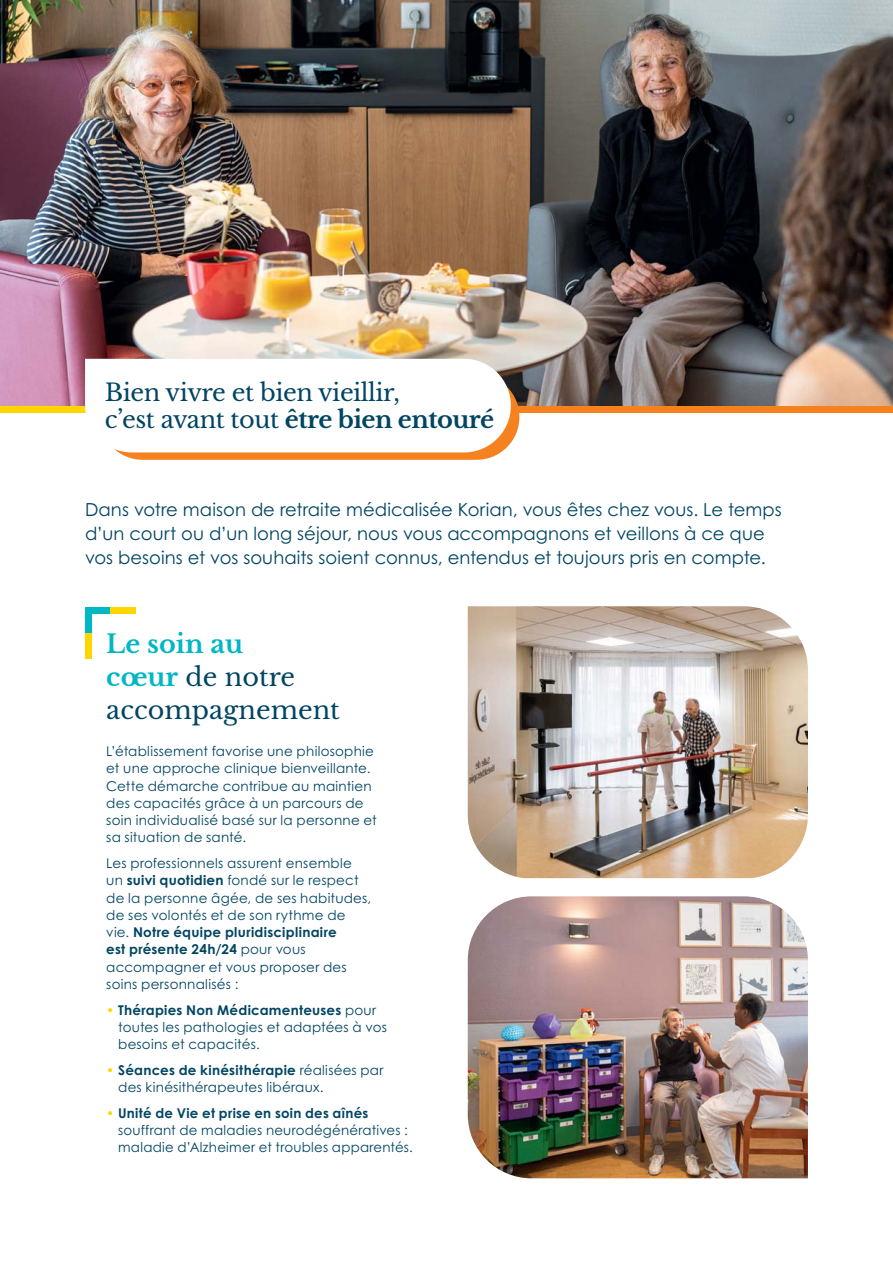
<style>
.page{position:relative;width:893px;height:1263px;background:#fff}
.page>*{position:absolute;margin:0;border:0;box-sizing:border-box;transform-origin:0 0}
.t1{font:25.5px/33px "Libre Baskerville";color:#004563}
.t2{font:24px/27px "Libre Baskerville";letter-spacing:-.02em;color:#004563}
.t3{font:18px/24px "Century Gothic Std";color:#004563}
.t4{font:13.5px/17.2px "Century Gothic Std";letter-spacing:.015em;color:#004563}
.s1{font-weight:700}
.s2{font-weight:700;color:#00b7c6}
.s3{color:#ffd600}
</style>
<div class="page">
<img style="left:0;top:0;width:893px;height:406px">
<div style="left:0;top:406px;width:425px;height:6px;background:#ffd600"></div>
<div style="left:425px;top:406px;width:468px;height:6px;background:#f5821f"></div>
<svg style="left:85px;top:359px;width:434px;height:101px"></svg>
<div style="left:85px;top:607px;width:6px;height:26px;background:#00b7c6"></div>
<div style="left:85px;top:633px;width:6px;height:25px;background:#ffd600"></div>
<div style="left:85px;top:607px;width:26px;height:7px;background:#00b7c6"></div>
<div style="left:111px;top:607px;width:25px;height:7px;background:#ffd600"></div>
<img style="left:468px;top:606px;width:340px;height:272px">
<img style="left:468px;top:896px;width:340px;height:282px">
<h2 class="t2" style="left:105px;top:381px;width:391px">Bien vivre et bien vieillir,<br>c’est avant tout <span class="s1">être bien entouré</span></h2>
<h3 class="t3" style="left:85px;top:499px;width:698px">Dans votre maison de retraite médicalisée Korian, vous êtes chez vous. Le temps d’un court ou d’un long séjour, nous vous accompagnons et veillons à ce que vos besoins et vos souhaits soient connus, entendus et toujours pris en compte.</h3>
<h1 class="t1" style="left:106px;top:630px;width:235px"><span class="s2">Le soin au<br>cœur</span> de notre accompagnement</h1>
<p class="t4" style="left:106px;top:744px;width:272px">L’établissement favorise une philosophie et une approche clinique bienveillante.<br>Cette démarche contribue au maintien des capacités grâce à un parcours de soin individualisé basé sur la personne et sa situation de santé.</p>
<p class="t4" style="left:106px;top:856px;width:266px">Les professionnels assurent ensemble un <span class="s1">suivi quotidien</span> fondé sur le respect de la personne âgée, de ses habitudes, de ses volontés et de son rythme de vie. <span class="s1">Notre équipe pluridisciplinaire<br>est présente 24h/24</span> pour vous accompagner et vous proposer des soins personnalisés :</p>
<p class="t4" style="left:118px;top:1003px;width:270px;text-indent:-12px"><span class="s3">•</span> <span class="s1">Thérapies Non Médicamenteuses</span> pour toutes les pathologies et adaptées à vos besoins et capacités.</p>
<p class="t4" style="left:118px;top:1063px;width:267px;text-indent:-12px"><span class="s3">•</span> <span class="s1">Séances de kinésithérapie</span> réalisées par des kinésithérapeutes libéraux.</p>
<p class="t4" style="left:118px;top:1106px;width:296px;text-indent:-12px"><span class="s3">•</span> <span class="s1">Unité de Vie et prise en soin des aînés </span>souffrant de maladies neurodégénératives : maladie d’Alzheimer et troubles apparentés.</p>
</div>
